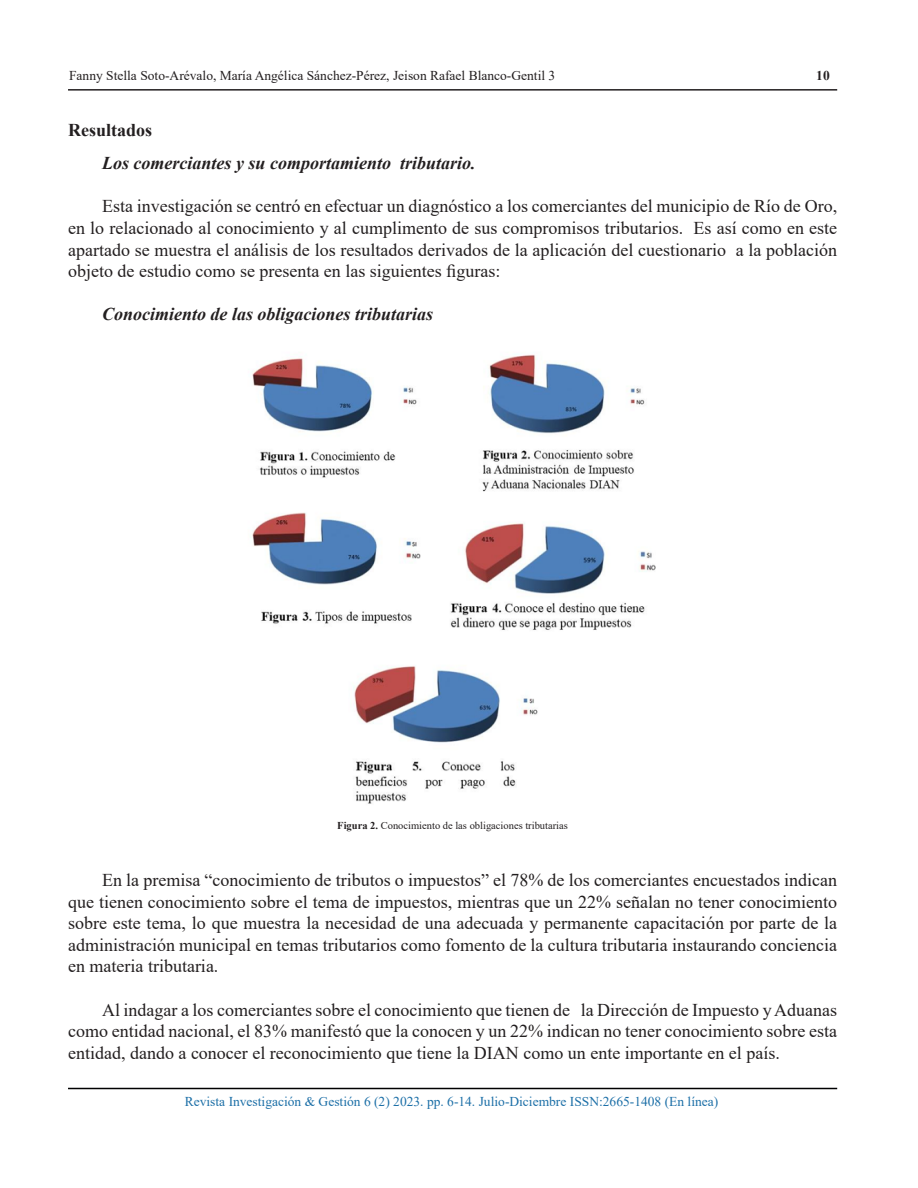
<style>
.page{position:relative;width:918px;height:1188px;background:#fff}
.page>*{position:absolute;margin:0;border:0;box-sizing:border-box;transform-origin:0 0}
.Cuerpo_de_texto{font:18px/21.6px "Times New Roman";color:#231f20;text-align:justify}
.Cuerpo_de_texto-2{font:italic 700 18px "Times New Roman";color:#231f20}
.t1{font:700 18px "Times New Roman";color:#231f20}
.t2{font:13.5px "Times New Roman";color:#1c6fa7}
.t3{font:13.5px "Times New Roman";color:#231f20}
.t4{font:700 13.5px "Times New Roman";color:#231f20}
.t5{font:10.5px "Times New Roman";color:#231f20}
.s1{font-weight:700}
</style>
<div class="page">
<hr style="left:68px;top:1088px;width:769px;height:1px;background:#000001">
<hr style="left:68px;top:89px;width:769px;height:2px;background:#231f20">
<img style="left:250px;top:354px;width:406px;height:450px">
<p class="t3" style="left:69px;top:66px;width:488px">Fanny Stella Soto-Arévalo, María Angélica Sánchez-Pérez, Jeison Rafael Blanco-Gentil 3</p>
<p class="t4" style="left:816px;top:66px;width:15px">10</p>
<p class="t1" style="left:68px;top:117px;width:86px">Resultados</p>
<p class="Cuerpo_de_texto-2" style="left:102px;top:151px;width:375px">Los comerciantes y su comportamiento tributario.</p>
<p class="Cuerpo_de_texto" style="left:68px;top:195px;width:771px;text-indent:34px">Esta investigación se centró en efectuar un diagnóstico a los comerciantes del municipio de Río de Oro, en lo relacionado al conocimiento y al cumplimento de sus compromisos tributarios. Es así como en este apartado se muestra el análisis de los resultados derivados de la aplicación del cuestionario a la población objeto de estudio como se presenta en las siguientes figuras:</p>
<p class="Cuerpo_de_texto-2" style="left:102px;top:302px;width:333px">Conocimiento de las obligaciones tributarias</p>
<p class="t5" style="left:337px;top:818px;width:232px"><span class="s1">Figura 2.</span> Conocimiento de las obligaciones tributarias</p>
<p class="Cuerpo_de_texto" style="left:68px;top:869px;width:771px;text-indent:34px">En la premisa “conocimiento de tributos o impuestos” el 78% de los comerciantes encuestados indican que tienen conocimiento sobre el tema de impuestos, mientras que un 22% señalan no tener conocimiento sobre este tema, lo que muestra la necesidad de una adecuada y permanente capacitación por parte de la administración municipal en temas tributarios como fomento de la cultura tributaria instaurando conciencia en materia tributaria.</p>
<p class="Cuerpo_de_texto" style="left:68px;top:998px;width:771px;text-indent:34px">Al indagar a los comerciantes sobre el conocimiento que tienen de la Dirección de Impuesto y Aduanas como entidad nacional, el 83% manifestó que la conocen y un 22% indican no tener conocimiento sobre esta entidad, dando a conocer el reconocimiento que tiene la DIAN como un ente importante en el país.</p>
<p class="t2" style="left:185px;top:1092px;width:535px">Revista Investigación &amp; Gestión 6 (2) 2023. pp. 6-14. Julio-Diciembre ISSN:2665-1408 (En línea)</p>
</div>
